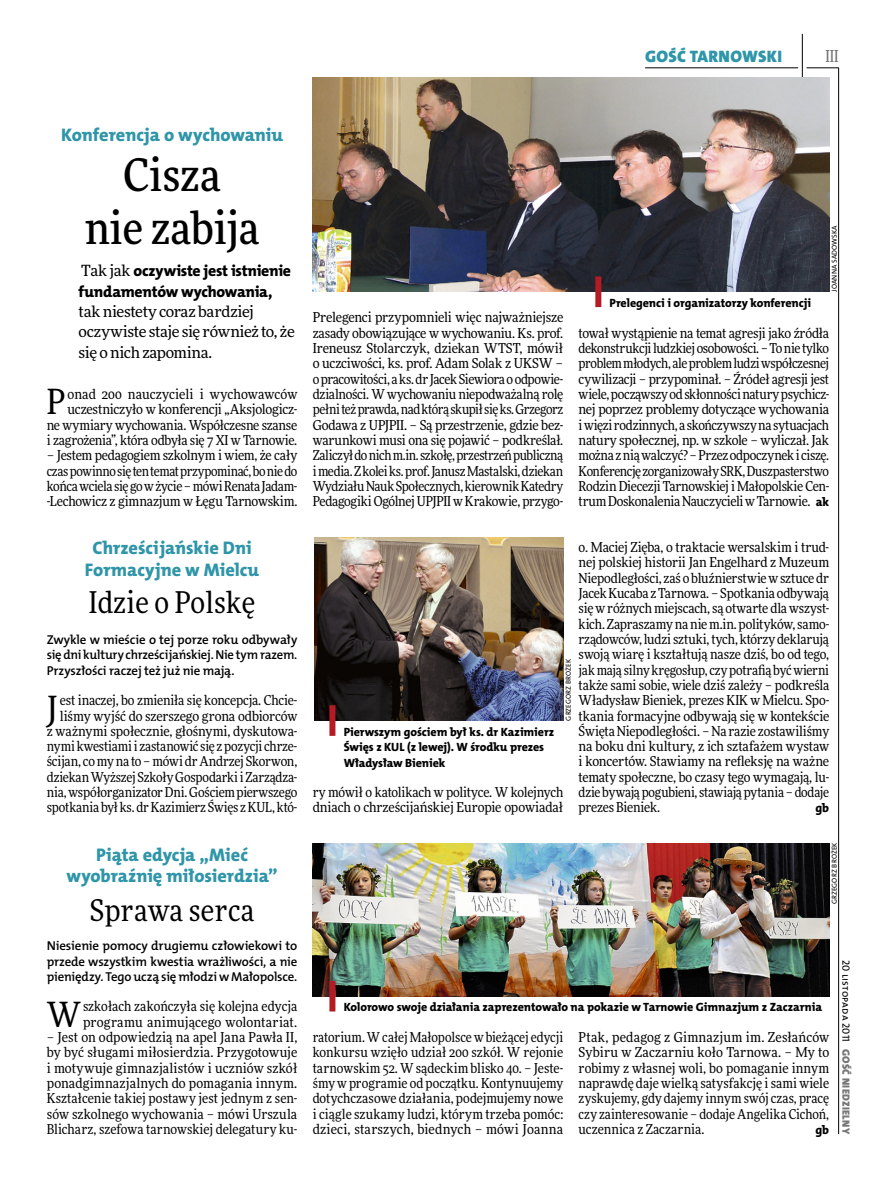
<style>
.page{position:relative;width:893px;height:1191px;background:#fff}
.page>*{position:absolute;margin:0;border:0;box-sizing:border-box;transform-origin:0 0}
.t1{font:500 45px/52.5px "Freeday Narrow";color:#000;text-align:center}
.t2{font:34.8px "Freeday Narrow News";color:#000}
.t3{font:30px "Freeday Narrow News";letter-spacing:.01em;color:#000}
.t4{font:18.3px/21.6px "The Mix HP8 Ex Bld";letter-spacing:-.005em;color:#2f95a8;text-align:center}
.t5{font:16.65px "The Mix HP9 Blk";letter-spacing:.02em;color:#2f95a8}
.t6{font:500 16.5px "Freeday Narrow";color:#777778;scale:.9 1}
.t7{font:15.75px/20.4px "The Mix HP8 Ex Bld";letter-spacing:-.02em;color:#000}
.t8{font:15.45px/20.4px "Freeday News";letter-spacing:-.025em;color:#000}
.t9{font:13.65px/15.3px "Freeday Narrow News";letter-spacing:-.01em;color:#000;text-align:justify}
.t10{font:12.9px/15.3px "The Mix HP6 Se Bld";letter-spacing:-.015em;color:#000;text-align:justify}
.t11{font:12.3px "The Mix HP8 Ex Bld";color:#000}
.t12{font:12px/15.3px "The Mix HP8 Ex Bld";letter-spacing:-.005em;color:#000}
.t13{font:10.5px "The Mix HP5 Plain";color:#000}
.t14{font:10.5px "The Mix HP9 Blk";letter-spacing:.025em;color:#777778}
.t15{font:7.2px "The Mix HP5 Plain";letter-spacing:.02em;color:#000}
.s1{font-family:"Freeday News";font-size:15.45px}
.s2{font-family:"The Mix HP8 Ex Bld";font-size:12.3px}
</style>
<div class="page">
<hr style="left:806px;top:68px;width:33px;height:1px;background:#000">
<hr style="left:645px;top:68px;width:153px;height:1px;background:#000">
<hr style="left:838px;top:68px;width:1px;height:1066px;background:#000">
<hr style="left:802px;top:34px;width:1px;height:43px;background:#000">
<img style="left:313px;top:843px;width:516px;height:153px">
<img style="left:313px;top:77px;width:516px;height:215px">
<img style="left:314px;top:537px;width:250px;height:183px">
<div style="left:595px;top:276px;width:6px;height:31px;background:#b51b24"></div>
<div style="left:329px;top:705px;width:6px;height:31px;background:#b51b24"></div>
<div style="left:329px;top:981px;width:6px;height:30px;background:#b51b24"></div>
<p class="t5" style="left:645px;top:46px;width:138px">GOŚĆ TARNOWSKI</p>
<p class="t6" style="left:825px;top:46px;width:16px">III</p>
<h3 class="t4" style="left:61px;top:124px;width:223px">Konferencja o wychowaniu</h3>
<h1 class="t1" style="left:85px;top:148px;width:176px">Cisza<br>nie zabija</h1>
<p class="t7" style="left:79px;top:261px;width:214px"><span class="s1">Tak jak</span> oczywiste jest istnienie fundamentów wychowania,</p>
<p class="t8" style="left:79px;top:301px;width:218px">tak niestety coraz bardziej oczywiste staje się również to, że się o nich zapomina.</p>
<p class="t9" style="left:47px;top:386px;width:252px;text-align:right">onad 200 nauczycieli i wychowawców uczestniczyło w konferencji „Aksjologicz-<br>ne wymiary wychowania. Współczesne szanse i zagrożenia”, która odbyła się 7 XI w Tarnowie.</p>
<p class="t9" style="left:47px;top:447px;width:252px">– Jestem pedagogiem szkolnym i wiem, że cały czas powinno się ten temat przypominać, bo nie do końca wciela się go w życie – mówi Renata Jadam--Lechowicz z gimnazjum w Łęgu Tarnowskim.</p>
<h2 class="t2" style="left:47px;top:380px;width:20px">P</h2>
<h3 class="t4" style="left:85px;top:537px;width:176px">Chrześcijańskie Dni<br>Formacyjne w Mielcu</h3>
<h3 class="t3" style="left:89px;top:584px;width:168px">Idzie o Polskę</h3>
<p class="t10" style="left:47px;top:632px;width:252px">Zwykle w mieście o tej porze roku odbywały się dni kultury chrześcijańskiej. Nie tym razem.<br>Przyszłości raczej też już nie mają.</p>
<h2 class="t2" style="left:47px;top:686px;width:13px">J</h2>
<p class="t9" style="left:47px;top:692px;width:252px;text-align:right">est inaczej, bo zmieniła się koncepcja. Chcie&shy;liśmy wyjść do szerszego grona odbiorców<br>z ważnymi społecznie, głośnymi, dyskutowa&shy;nymi kwestiami i zastanowić się z pozycji chrze&shy;ścijan, co my na to – mówi dr Andrzej Skorwon, dziekan Wyższej Szkoły Gospodarki i Zarządza&shy;nia, współorganizator Dni. Gościem pierwszego spotkania był ks. dr Kazimierz Święs z KUL, któ-</p>
<h3 class="t4" style="left:66px;top:843px;width:213px">Piąta edycja „Mieć wyobraźnię miłosierdzia”</h3>
<h3 class="t3" style="left:90px;top:892px;width:166px">Sprawa serca</h3>
<p class="t9" style="left:313px;top:310px;width:252px">Prelegenci przypomnieli więc najważniejsze zasady obowiązujące w wychowaniu. Ks. prof.<br>Ireneusz Stolarczyk, dziekan WTST, mówił o uczciwości, ks. prof. Adam Solak z UKSW – o pracowitości, a ks. dr Jacek Siewiora o odpowie&shy;dzialności. W wychowaniu niepodważalną rolę pełni też prawda, nad którą skupił się ks. Grzegorz Godawa z UPJPII. – Są przestrzenie, gdzie bez&shy;warunkowi musi ona się pojawić – podkreślał.<br>Zaliczył do nich m.in. szkołę, przestrzeń publiczną i media. Z kolei ks. prof. Janusz Mastalski, dziekan Wydziału Nauk Społecznych, kierownik Katedry Pedagogiki Ogólnej UPJPII w Krakowie, przygo-</p>
<p class="t12" style="left:610px;top:295px;width:203px">Prelegenci i organizatorzy konferencji</p>
<p class="t15" style="left:830px;top:292px;width:68px;rotate:-90deg">Joanna Sadowska</p>
<p class="t9" style="left:579px;top:325px;width:252px">tował wystąpienie na temat agresji jako źródła dekonstrukcji ludzkiej osobowości. – To nie tylko problem młodych, ale problem ludzi współczesnej cywilizacji – przypominał. – Źródeł agresji jest wiele, począwszy od skłonności natury psychicz&shy;nej poprzez problemy dotyczące wychowania i więzi rodzinnych, a skończywszy na sytuacjach natury społecznej, np. w szkole – wyliczał. Jak można z nią walczyć? – Przez odpoczynek i ciszę.<br>Konferencję zorganizowały SRK, Duszpasterstwo Rodzin Diecezji Tarnowskiej i Małopolskie Cen&shy;trum Doskonalenia Nauczycieli w Tarnowie. <span class="s2">ak</span></p>
<p class="t9" style="left:579px;top:539px;width:252px">o. Maciej Zięba, o traktacie wersalskim i trud&shy;nej polskiej historii Jan Engelhard z Muzeum Niepodległości, zaś o bluźnierstwie w sztuce dr Jacek Kucaba z Tarnowa. – Spotkania odbywają się w różnych miejscach, są otwarte dla wszyst&shy;kich. Zapraszamy na nie m.in. polityków, samo&shy;rządowców, ludzi sztuki, tych, którzy deklarują swoją wiarę i kształtują nasze dziś, bo od tego, jak mają silny kręgosłup, czy potrafią być wierni także sami sobie, wiele dziś zależy – podkreśla Władysław Bieniek, prezes KIK w Mielcu. Spo&shy;tkania formacyjne odbywają się w kontekście Święta Niepodległości. – Na razie zostawiliśmy na boku dni kultury, z ich sztafażem wystaw i koncertów. Stawiamy na refleksję na ważne tematy społeczne, bo czasy tego wymagają, lu&shy;dzie bywają pogubieni, stawiają pytania – dodaje prezes Bieniek.</p>
<p class="t15" style="left:564px;top:720px;width:63px;rotate:-90deg">Grzegorz Brożek</p>
<p class="t12" style="left:344px;top:724px;width:212px">Pierwszym gościem był ks. dr Kazimierz<br>Święs z KUL (z lewej). W środku prezes<br>Władysław Bieniek</p>
<p class="t9" style="left:313px;top:784px;width:252px">ry mówił o katolikach w polityce. W kolejnych dniach o chrześcijańskiej Europie opowiadał</p>
<p class="t11" style="left:815px;top:800px;width:15px">gb</p>
<p class="t15" style="left:830px;top:904px;width:63px;rotate:-90deg">Grzegorz Brożek</p>
<p class="t10" style="left:47px;top:938px;width:252px">Niesienie pomocy drugiemu człowiekowi to przede wszystkim kwestia wrażliwości, a nie pieniędzy. Tego uczą się młodzi w Małopolsce.</p>
<h2 class="t2" style="left:47px;top:993px;width:36px">W</h2>
<p class="t9" style="left:83px;top:998px;width:216px">szkołach zakończyła się kolejna edycja programu animującego wolontariat.</p>
<p class="t9" style="left:47px;top:1029px;width:252px">– Jest on odpowiedzią na apel Jana Pawła II, by być sługami miłosierdzia. Przygotowuje i motywuje gimnazjalistów i uczniów szkół ponadgimnazjalnych do pomagania innym.<br>Kształcenie takiej postawy jest jednym z sen&shy;sów szkolnego wychowania – mówi Urszula Blicharz, szefowa tarnowskiej delegatury ku-</p>
<p class="t9" style="left:313px;top:1029px;width:252px">ratorium. W całej Małopolsce w bieżącej edycji konkursu wzięło udział 200 szkół. W rejonie tarnowskim 52. W sądeckim blisko 40. – Jeste&shy;śmy w programie od początku. Kontynuujemy dotychczasowe działania, podejmujemy nowe i ciągle szukamy ludzi, którym trzeba pomóc: dzieci, starszych, biednych – mówi Joanna</p>
<p class="t9" style="left:579px;top:1029px;width:252px">Ptak, pedagog z Gimnazjum im. Zesłańców Sybiru w Zaczarniu koło Tarnowa. – My to robimy z własnej woli, bo pomaganie innym naprawdę daje wielką satysfakcję i sami wiele zyskujemy, gdy dajemy innym swój czas, pracę czy zainteresowanie – dodaje Angelika Cichoń, uczennica z Zaczarnia.</p>
<p class="t12" style="left:344px;top:1000px;width:480px">Kolorowo swoje działania zaprezentowało na pokazie w Tarnowie Gimnazjum z Zaczarnia</p>
<p class="t11" style="left:815px;top:1122px;width:15px">gb</p>
<p class="t13" style="left:853px;top:960px;width:84px;rotate:90deg">20 listopada 2011</p>
<p class="t14" style="left:853px;top:1049px;width:86px;rotate:90deg">GOŚĆ NIEDZIELNY</p>
</div>
